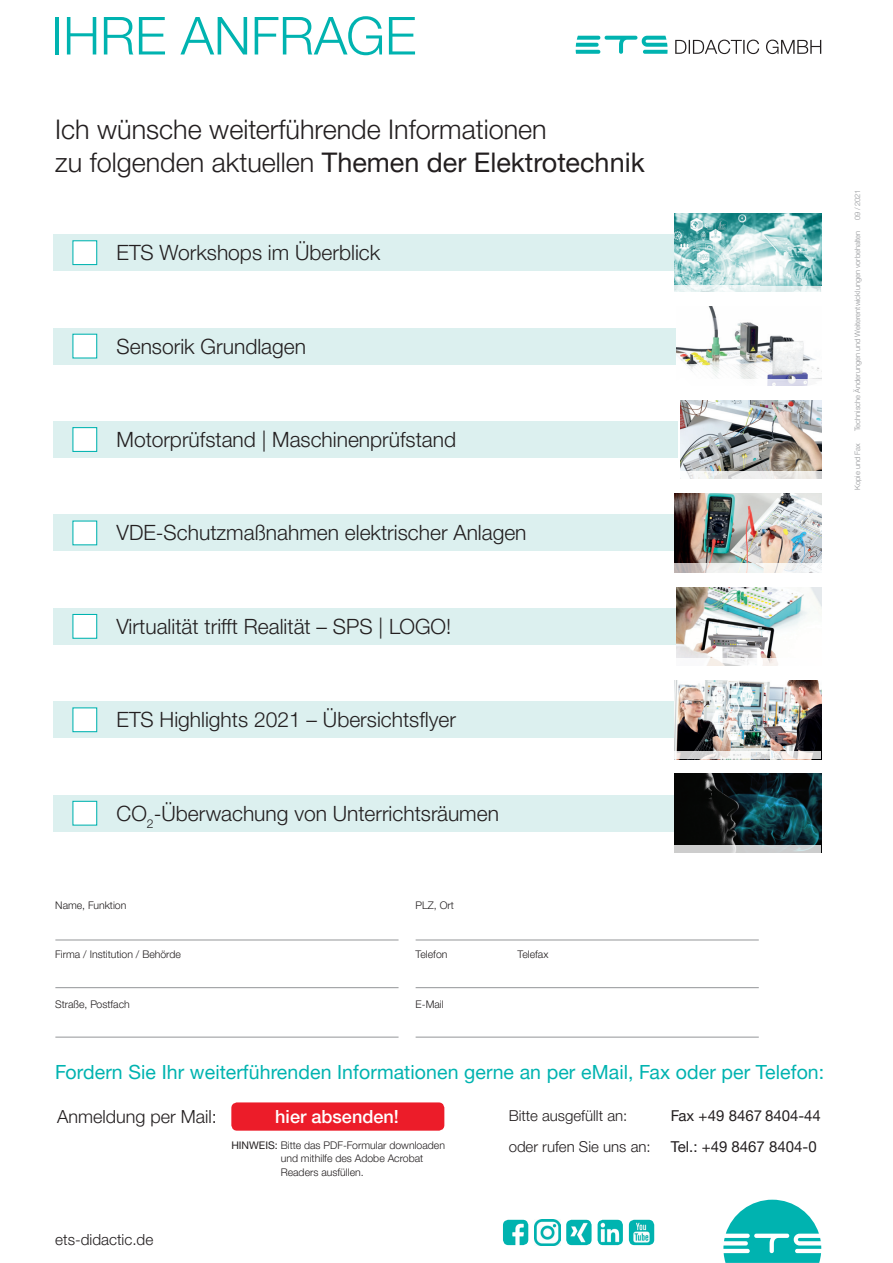
<style>
.page{position:relative;width:893px;height:1263px;background:#fff}
.page>*{position:absolute;margin:0;border:0;box-sizing:border-box;transform-origin:0 0}
.t1{font:300 52.5px "Helvetica Neue LTW1 G";color:#00b3b0}
.t2{font:300 27px/32.4px "Helvetica Neue LTW1 G";color:#231f20}
.t3{font:300 21px "Helvetica Neue LTW1 G";color:#231f20}
.t4{font:19.5px "Helvetica Neue LTW1 G";letter-spacing:.005em;color:#00b3b0}
.t5{font:500 18.15px "Helvetica Neue LTW1 G";color:#fff}
.t6{font:300 18px "Helvetica Neue LTW1 G";color:#231f20}
.t7{font:300 15.3px "Helvetica Neue LTW1 G";color:#231f20}
.t8{font:300 15px "Helvetica Neue LTW1 G";color:#231f20}
.t9{font:15px "Helvetica Neue LTW1 G";color:#231f20}
.t10{font:300 10.5px/13.5px "Helvetica Neue LTW1 G";color:#231f20}
.t11{font:300 7.5px "Helvetica Neue LTW1 G";color:#939598}
.s1{font-weight:400}
</style>
<div class="page">
<svg style="left:675px;top:40px;width:146px;height:14px"></svg>
<svg style="left:576px;top:36px;width:92px;height:18px"></svg>
<hr style="left:55px;top:987px;width:344px;height:1px;background:#939598">
<hr style="left:416px;top:987px;width:343px;height:1px;background:#939598">
<hr style="left:55px;top:940px;width:344px;height:1px;background:#939598">
<hr style="left:416px;top:940px;width:343px;height:1px;background:#939598">
<hr style="left:55px;top:1037px;width:344px;height:1px;background:#939598">
<hr style="left:416px;top:1037px;width:343px;height:1px;background:#939598">
<svg style="left:723px;top:1200px;width:98px;height:63px"></svg>
<img style="left:503px;top:1220px;width:25px;height:25px">
<img style="left:535px;top:1220px;width:25px;height:25px">
<img style="left:566px;top:1220px;width:26px;height:25px">
<img style="left:598px;top:1220px;width:25px;height:25px">
<img style="left:629px;top:1220px;width:25px;height:25px">
<div style="left:231px;top:1102px;width:213px;height:29px;background:#ec1c29;border-radius:6px"></div>
<div style="left:54px;top:701px;width:624px;height:37px;background:#dcf0ef"></div>
<div style="left:72px;top:707px;width:25px;height:25px;background:#fff;border:1px solid #00b3b0"></div>
<img style="left:675px;top:680px;width:146px;height:71px">
<div style="left:54px;top:795px;width:624px;height:37px;background:#dcf0ef"></div>
<div style="left:72px;top:801px;width:25px;height:25px;background:#fff;border:1px solid #00b3b0"></div>
<img style="left:675px;top:774px;width:146px;height:70px">
<div style="left:54px;top:234px;width:624px;height:37px;background:#dcf0ef"></div>
<div style="left:72px;top:240px;width:25px;height:25px;background:#fff;border:1px solid #00b3b0"></div>
<img style="left:675px;top:213px;width:146px;height:73px">
<svg style="left:675px;top:286px;width:146px;height:6px"></svg>
<div style="left:54px;top:421px;width:624px;height:37px;background:#dcf0ef"></div>
<div style="left:72px;top:427px;width:25px;height:25px;background:#fff;border:1px solid #00b3b0"></div>
<img style="left:680px;top:400px;width:141px;height:71px">
<svg style="left:680px;top:471px;width:141px;height:8px"></svg>
<div style="left:54px;top:328px;width:624px;height:37px;background:#dcf0ef"></div>
<div style="left:72px;top:334px;width:25px;height:24px;background:#fff"></div>
<img style="left:677px;top:307px;width:144px;height:72px">
<svg style="left:767px;top:379px;width:41px;height:6px"></svg>
<div style="left:54px;top:608px;width:624px;height:37px;background:#dcf0ef"></div>
<div style="left:72px;top:614px;width:25px;height:25px;background:#fff;border:1px solid #00b3b0"></div>
<img style="left:676px;top:587px;width:145px;height:71px">
<div style="left:54px;top:514px;width:624px;height:37px;background:#dcf0ef"></div>
<div style="left:72px;top:520px;width:25px;height:25px;background:#fff"></div>
<img style="left:675px;top:494px;width:146px;height:78px">
<svg style="left:674px;top:751px;width:147px;height:8px"></svg>
<svg style="left:674px;top:844px;width:147px;height:8px"></svg>
<h1 class="t1" style="left:51px;top:4px;width:366px">Ihre Anfrage</h1>
<p class="t2" style="left:55px;top:113px;width:591px">Ich wünsche weiterführende Informationen<br>zu folgenden aktuellen <span class="s1">Themen der Elektrotechnik</span></p>
<p class="t3" style="left:117px;top:240px;width:265px">ETS Workshops im Überblick</p>
<p class="t3" style="left:117px;top:333px;width:191px">Sensorik Grundlagen</p>
<p class="t3" style="left:117px;top:427px;width:341px">Motorprüfstand | Maschinenprüfstand</p>
<p class="t3" style="left:117px;top:520px;width:411px">VDE-Schutzmaßnahmen elektrischer Anlagen</p>
<p class="t3" style="left:117px;top:613px;width:336px">Virtualität trifft Realität – SPS | LOGO!</p>
<p class="t3" style="left:117px;top:707px;width:341px">ETS Highlights 2021 – Übersichtsflyer</p>
<p class="t3" style="left:117px;top:800px;width:384px">CO<sub>2</sub>-Überwachung von Unterrichtsräumen</p>
<p class="t10" style="left:55px;top:898px;width:73px">Name, Funktion</p>
<p class="t10" style="left:416px;top:898px;width:40px">PLZ, Ort</p>
<p class="t10" style="left:55px;top:948px;width:127px">Firma / Institution / Behörde</p>
<p class="t10" style="left:416px;top:948px;width:33px">Telefon</p>
<p class="t10" style="left:518px;top:948px;width:32px">Telefax</p>
<p class="t10" style="left:55px;top:997px;width:76px">Straße, Postfach</p>
<p class="t10" style="left:416px;top:997px;width:30px">E-Mail</p>
<p class="t4" style="left:55px;top:1060px;width:771px">Fordern Sie Ihr weiterführenden Informationen gerne an per eMail, Fax oder per Telefon:</p>
<p class="t8" style="left:509px;top:1106px;width:120px">Bitte ausgefüllt an:</p>
<p class="t9" style="left:671px;top:1106px;width:152px">Fax +49 8467 8404-44</p>
<p class="t8" style="left:509px;top:1137px;width:143px">oder rufen Sie uns an:</p>
<p class="t9" style="left:671px;top:1137px;width:147px">Tel.: +49 8467 8404-0</p>
<p class="t6" style="left:57px;top:1105px;width:161px">Anmeldung per Mail:</p>
<p class="t5" style="left:275px;top:1106px;width:125px">hier absenden!</p>
<p class="t10" style="left:281px;top:1138px;width:166px;text-indent:-49px"><span class="s1">HINWEIS:</span> Bitte das PDF-Formular downloaden und mithilfe des Adobe Acrobat<br>Readers ausfüllen.</p>
<p class="t7" style="left:55px;top:1230px;width:100px">ets-didactic.de</p>
<p class="t11" style="left:853px;top:220px;width:32px;rotate:-90deg">09 / 2021</p>
<p class="t11" style="left:853px;top:431px;width:202px;rotate:-90deg">Technische Änderungen und Weiterentwicklungen vorbehalten</p>
<p class="t11" style="left:853px;top:490px;width:48px;rotate:-90deg">Kopie und Fax</p>
</div>
